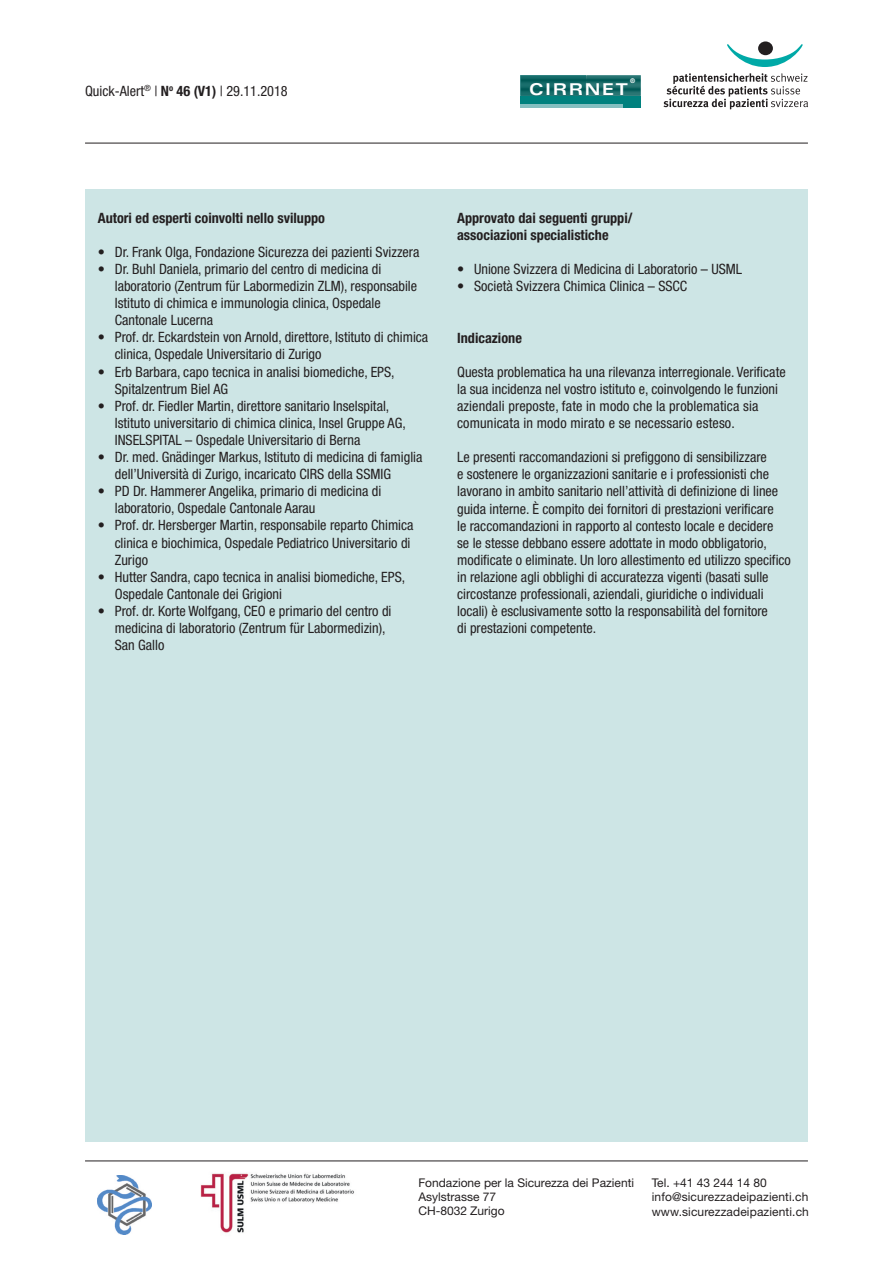
<style>
.page{position:relative;width:893px;height:1263px;background:#fff}
.page>*{position:absolute;margin:0;border:0;box-sizing:border-box;transform-origin:0 0}
.t1{font:700 expanded 16.35px "Univers";letter-spacing:.1em;color:#fff}
.t2{font:condensed 14.25px/17.1px "Helvetica Neue";color:#231f20}
.t3{font:700 condensed 14.25px/17.1px "Helvetica Neue";color:#231f20}
.t4{font:12px/14.4px "Helvetica Neue";color:#231f20}
.t5{font:700 expanded 6.3px "Univers";color:#fff}
.s1{font-weight:700}
</style>
<div class="page">
<div style="left:85px;top:189px;width:723px;height:952px;background:#cde5e5"></div>
<svg style="left:663px;top:73px;width:145px;height:36px"></svg>
<svg style="left:727px;top:44px;width:76px;height:23px"></svg>
<div style="left:758px;top:41px;width:15px;height:14px;background:#231f20;border-radius:50%"></div>
<hr style="left:520px;top:75px;width:121px;height:2px;background:#005956">
<hr style="left:520px;top:77px;width:121px;height:1px;background:#005956">
<hr style="left:520px;top:78px;width:121px;height:1px;background:#005956">
<hr style="left:520px;top:79px;width:121px;height:1px;background:#005956">
<hr style="left:520px;top:80px;width:121px;height:1px;background:#005956">
<hr style="left:520px;top:81px;width:121px;height:1px;background:#005956">
<hr style="left:520px;top:82px;width:121px;height:1px;background:#005956">
<hr style="left:520px;top:83px;width:121px;height:1px;background:#005956">
<hr style="left:520px;top:84px;width:121px;height:2px;background:#005956">
<hr style="left:520px;top:86px;width:121px;height:1px;background:#005956">
<hr style="left:520px;top:87px;width:121px;height:1px;background:#005956">
<hr style="left:520px;top:88px;width:121px;height:1px;background:#005956">
<hr style="left:520px;top:89px;width:121px;height:1px;background:#005956">
<hr style="left:520px;top:90px;width:121px;height:1px;background:#005956">
<hr style="left:520px;top:91px;width:121px;height:1px;background:#005956">
<hr style="left:520px;top:92px;width:121px;height:1px;background:#005956">
<hr style="left:520px;top:93px;width:121px;height:2px;background:#005956">
<hr style="left:520px;top:95px;width:121px;height:1px;background:#005956">
<div style="left:520px;top:96px;width:121px;height:11px;background:#00817e"></div>
<hr style="left:520px;top:104px;width:103px;height:3px;background:#84bfc0">
<hr style="left:85px;top:1160px;width:723px;height:1px;background:#231f20">
<hr style="left:85px;top:143px;width:723px;height:1px;background:#231f20">
<img style="left:98px;top:1175px;width:54px;height:59px">
<img style="left:200px;top:1173px;width:154px;height:60px">
<p class="t5" style="left:630px;top:78px;width:7px">®</p>
<p class="t2" style="left:85px;top:84px;width:204px">Quick-Alert<sup>®</sup> | <span class="s1">N</span><sup>o</sup> <span class="s1">46 (V1)</span> | 29.11.2018</p>
<p class="t1" style="left:529px;top:83px;width:100px">CIRRNET</p>
<p class="t3" style="left:98px;top:210px;width:229px">Autori ed esperti coinvolti nello sviluppo</p>
<p class="t2" style="left:98px;top:244px;width:323px">• Dr. Frank Olga, Fondazione Sicurezza dei pazienti Svizzera</p>
<p class="t2" style="left:115px;top:262px;width:304px;text-indent:-17px">• Dr. Buhl Daniela, primario del centro di medicina di laboratorio (Zentrum für Labormedizin ZLM), responsabile Istituto di chimica e immunologia clinica, Ospedale Cantonale Lucerna</p>
<p class="t2" style="left:115px;top:330px;width:315px;text-indent:-17px">• Prof. dr. Eckardstein von Arnold, direttore, Istituto di chimica clinica, Ospedale Universitario di Zurigo</p>
<p class="t2" style="left:115px;top:364px;width:281px;text-indent:-17px">• Erb Barbara, capo tecnica in analisi biomediche, EPS,<br>Spitalzentrum Biel AG</p>
<p class="t2" style="left:115px;top:398px;width:293px;text-indent:-17px">• Prof. dr. Fiedler Martin, direttore sanitario Inselspital,<br>Istituto universitario di chimica clinica, Insel Gruppe AG,<br>INSELSPITAL – Ospedale Universitario di Berna</p>
<p class="t2" style="left:115px;top:450px;width:309px;text-indent:-17px">• Dr. med. Gnädinger Markus, Istituto di medicina di famiglia dell’Università di Zurigo, incaricato CIRS della SSMIG</p>
<p class="t2" style="left:115px;top:484px;width:268px;text-indent:-17px">• PD Dr. Hammerer Angelika, primario di medicina di laboratorio, Ospedale Cantonale Aarau</p>
<p class="t2" style="left:115px;top:518px;width:300px;text-indent:-17px">• Prof. dr. Hersberger Martin, responsabile reparto Chimica clinica e biochimica, Ospedale Pediatrico Universitario di<br>Zurigo</p>
<p class="t2" style="left:115px;top:569px;width:292px;text-indent:-17px">• Hutter Sandra, capo tecnica in analisi biomediche, EPS,<br>Ospedale Cantonale dei Grigioni</p>
<p class="t2" style="left:115px;top:604px;width:278px;text-indent:-17px">• Prof. dr. Korte Wolfgang, CEO e primario del centro di medicina di laboratorio (Zentrum für Labormedizin),<br>San Gallo</p>
<p class="t3" style="left:457px;top:210px;width:177px">Approvato dai seguenti gruppi/ associazioni specialistiche</p>
<p class="t2" style="left:457px;top:262px;width:287px">• Unione Svizzera di Medicina di Laboratorio – USML</p>
<p class="t2" style="left:457px;top:279px;width:232px">• Società Svizzera Chimica Clinica – SSCC</p>
<p class="t3" style="left:457px;top:330px;width:66px">Indicazione</p>
<p class="t2" style="left:457px;top:364px;width:330px">Questa problematica ha una rilevanza interregionale. Verificate la sua incidenza nel vostro istituto e, coinvolgendo le funzioni aziendali preposte, fate in modo che la problematica sia comunicata in modo mirato e se necessario esteso.</p>
<p class="t2" style="left:457px;top:450px;width:335px">Le presenti raccomandazioni si prefiggono di sensibilizzare<br>e sostenere le organizzazioni sanitarie e i professionisti che lavorano in ambito sanitario nell’attività di definizione di linee guida interne. È compito dei fornitori di prestazioni verificare<br>le raccomandazioni in rapporto al contesto locale e decidere<br>se le stesse debbano essere adottate in modo obbligatorio, modificate o eliminate. Un loro allestimento ed utilizzo specifico in relazione agli obblighi di accuratezza vigenti (basati sulle circostanze professionali, aziendali, giuridiche o individuali locali) è esclusivamente sotto la responsabilità del fornitore<br>di prestazioni competente.</p>
<p class="t4" style="left:418px;top:1176px;width:217px">Fondazione per la Sicurezza dei Pazienti<br>Asylstrasse 77<br>CH-8032 Zurigo</p>
<p class="t4" style="left:652px;top:1176px;width:159px">Tel. +41 43 244 14 80 info@sicurezzadeipazienti.ch www.sicurezzadeipazienti.ch</p>
</div>
